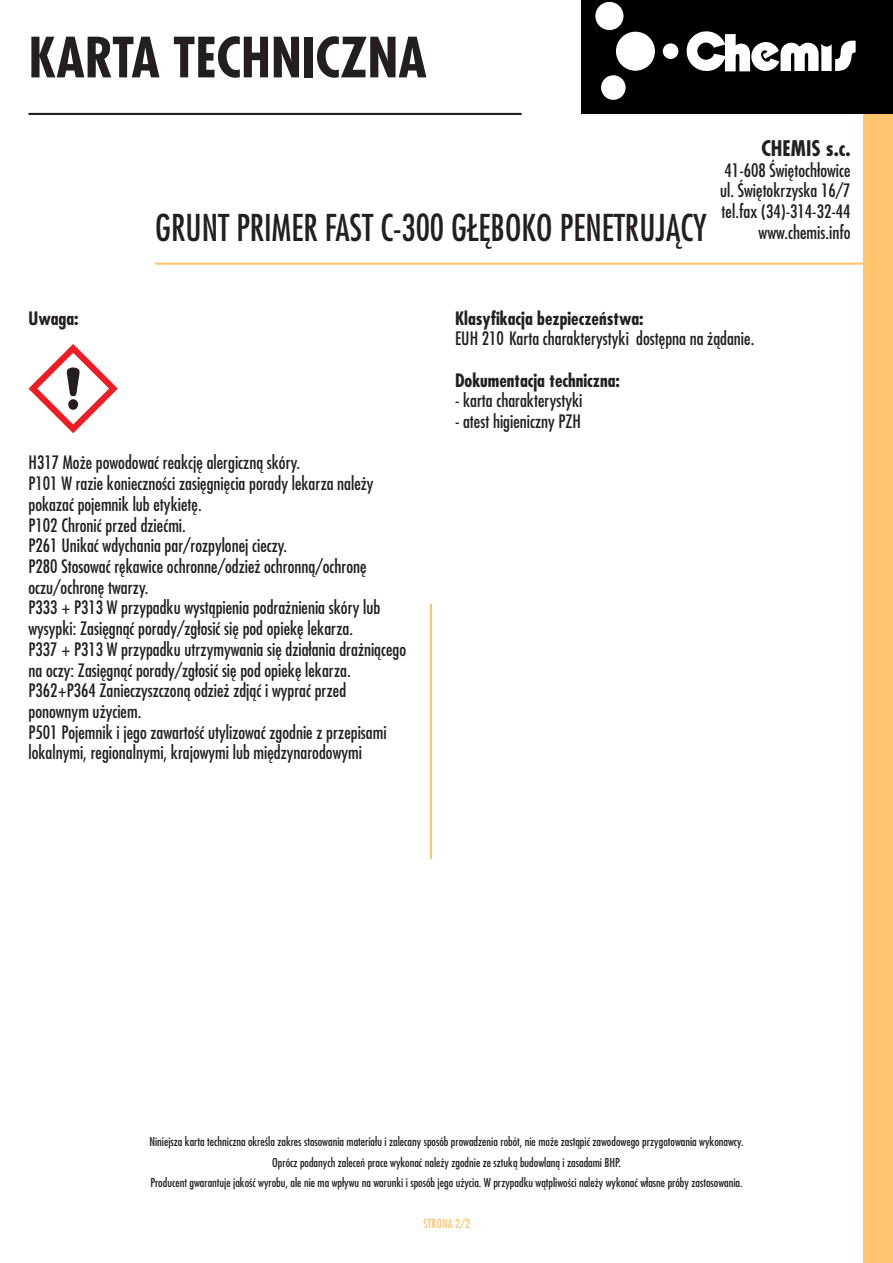
<style>
.page{position:relative;width:893px;height:1263px;background:#fff}
.page>*{position:absolute;margin:0;border:0;box-sizing:border-box;transform-origin:0 0}
.t1{font:700 54px "Fujiyama";color:#231f20}
.t2{font:36px "Fujiyama";color:#231f20;scale:.96 1}
.t3{font:700 21px "Fujiyama";color:#231f20}
.t4{font:18px/20.7px "Fujiyama";color:#231f20}
.t5{font:700 18px "Fujiyama";color:#231f20}
.t6{font:12px/20.7px "Fujiyama";color:#231f20;text-align:center}
.t7{font:12px "Fujiyama";color:#fec46e}
</style>
<div class="page">
<div style="left:863px;top:0;width:30px;height:1263px;background:#fec46e"></div>
<hr style="left:430px;top:604px;width:2px;height:255px;background:#fec46e">
<svg style="left:29px;top:344px;width:89px;height:89px"></svg>
<div style="left:581px;top:0;width:312px;height:114px;background:#000"></div>
<svg style="left:595px;top:2px;width:261px;height:98px"></svg>
<hr style="left:29px;top:113px;width:493px;height:2px;background:#231f20">
<hr style="left:155px;top:263px;width:738px;height:2px;background:#fec46e">
<h1 class="t1" style="left:29px;top:37px;width:400px">KARTA TECHNICZNA</h1>
<p class="t5" style="left:29px;top:311px;width:52px">Uwaga:</p>
<p class="t3" style="left:761px;top:140px;width:91px">CHEMIS s.c.</p>
<p class="t4" style="left:720px;top:161px;width:132px;text-align:justify">41-608 Świętochłowice ul. Świętokrzyska 16/7 tel.fax (34)-314-32-44</p>
<h2 class="t2" style="left:155px;top:213px;width:576px">GRUNT PRIMER FAST C-300 GŁĘBOKO PENETRUJĄCY</h2>
<p class="t4" style="left:759px;top:223px;width:93px">www.chemis.info</p>
<p class="t5" style="left:455px;top:311px;width:190px">Klasyfikacja bezpieczeństwa:</p>
<p class="t4" style="left:455px;top:330px;width:301px">EUH 210 Karta charakterystyki dostępna na żądanie.</p>
<p class="t5" style="left:455px;top:373px;width:166px">Dokumentacja techniczna:</p>
<p class="t4" style="left:455px;top:392px;width:129px">- karta charakterystyki</p>
<p class="t4" style="left:455px;top:413px;width:128px">- atest higieniczny PZH</p>
<p class="t4" style="left:29px;top:454px;width:379px">H317 Może powodować reakcję alergiczną skóry.<br>P101 W razie konieczności zasięgnięcia porady lekarza należy pokazać pojemnik lub etykietę.<br>P102 Chronić przed dziećmi.<br>P261 Unikać wdychania par/rozpylonej cieczy.<br>P280 Stosować rękawice ochronne/odzież ochronną/ochronę oczu/ochronę twarzy.<br>P333 + P313 W przypadku wystąpienia podrażnienia skóry lub wysypki: Zasięgnąć porady/zgłosić się pod opiekę lekarza.<br>P337 + P313 W przypadku utrzymywania się działania drażniącego na oczy: Zasięgnąć porady/zgłosić się pod opiekę lekarza.<br>P362+P364 Zanieczyszczoną odzież zdjąć i wyprać przed ponownym użyciem.<br>P501 Pojemnik i jego zawartość utylizować zgodnie z przepisami lokalnymi, regionalnymi, krajowymi lub międzynarodowymi</p>
<p class="t6" style="left:149px;top:1132px;width:596px">Niniejsza karta techniczna określa zakres stosowania materiału i zalecany sposób prowadzenia robót, nie może zastąpić zawodowego przygotowania wykonawcy.<br>Oprócz podanych zaleceń prace wykonać należy zgodnie ze sztuką budowlaną i zasadami BHP.<br>Producent gwarantuje jakość wyrobu, ale nie ma wpływu na warunki i sposób jego użycia. W przypadku wątpliwości należy wykonać własne próby zastosowania.</p>
<p class="t7" style="left:423px;top:1218px;width:48px">STRONA 2/2</p>
</div>
